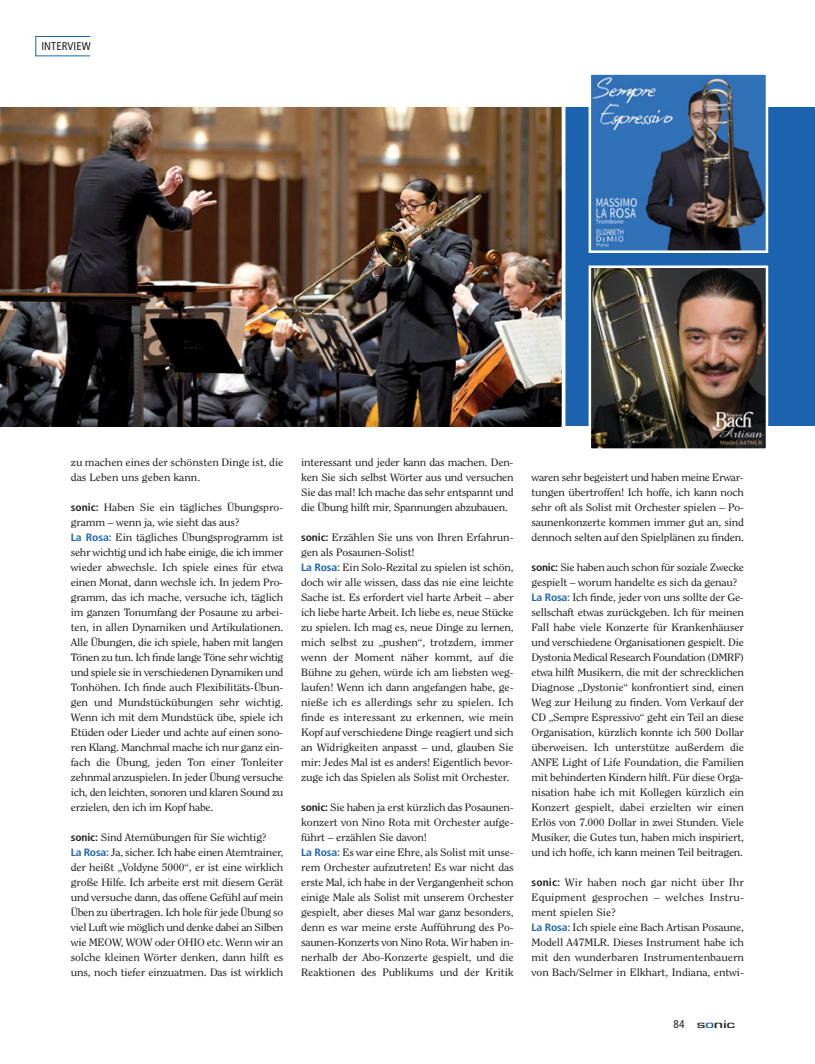
<style>
.page{position:relative;width:815px;height:1064px;background:#fff}
.page>*{position:absolute;margin:0;border:0;box-sizing:border-box;transform-origin:0 0}
.t1{font:condensed 11.25px "Frutiger LT Std";letter-spacing:.01em;color:#231f20}
.t2{font:500 11.25px "Eurostile T";letter-spacing:-.02em;color:#231f20;scale:1.6 1}
.t3{font:10.62px/15px "Clearface Std";letter-spacing:-.015em;color:#231f20;scale:1.1 1}
.s1{font-family:"Frutiger LT Std";font-weight:700;font-stretch:condensed}
.s2{font-family:"Frutiger LT Std";font-weight:700;font-stretch:condensed;color:#1c63af}
.s3{font-family:"Frutiger LT Std";font-weight:400;font-stretch:condensed}
.s4{color:#1c63af}
</style>
<div class="page">
<div style="left:530px;top:107px;width:285px;height:319px;background:#1c63af"></div>
<div style="left:35px;top:36px;width:56px;height:20px;border:1px solid #1c63af"></div>
<img style="left:0;top:107px;width:562px;height:319px">
<img style="left:592px;top:75px;width:173px;height:175px">
<div style="left:589px;top:72px;width:179px;height:181px;border:2px solid #fff"></div>
<img style="left:592px;top:268px;width:173px;height:180px">
<div style="left:589px;top:265px;width:179px;height:186px;border:2px solid #fff"></div>
<hr style="left:562px;top:91px;width:3px;height:351px;background:#fff">
<p class="t1" style="left:41px;top:39px;width:51px">INTERVIEW</p>
<p class="t3" style="left:71px;top:455px;width:195px">zu machen eines der schönsten Dinge ist, die das Leben uns geben kann.</p>
<p class="t3" style="left:71px;top:500px;width:195px"><span class="s1">sonic:</span> Haben Sie ein tägliches Übungspro&shy;gramm – wenn ja, wie sieht das aus?<br><span class="s2">La Rosa:</span> Ein tägliches Übungsprogramm ist sehr wichtig und ich habe einige, die ich immer wieder abwechsle. Ich spiele eines für etwa einen Monat, dann wechsle ich. In jedem Pro&shy;gramm, das ich mache, versuche ich, täglich im ganzen Tonumfang der Posaune zu arbei&shy;ten, in allen Dynamiken und Artikulationen.<br>Alle Übungen, die ich spiele, haben mit langen Tönen zu tun. Ich finde lange Töne sehr wichtig und spiele sie in verschiedenen Dynamiken und Tonhöhen. Ich finde auch Flexibilitäts-Übun&shy;gen und Mundstückübungen sehr wichtig.<br>Wenn ich mit dem Mundstück übe, spiele ich Etüden oder Lieder und achte auf einen sono&shy;ren Klang. Manchmal mache ich nur ganz ein&shy;fach die Übung, jeden Ton einer Tonleiter zehnmal anzuspielen. In jeder Übung versuche ich, den leichten, sonoren und klaren Sound zu erzielen, den ich im Kopf habe.</p>
<p class="t3" style="left:71px;top:830px;width:195px"><span class="s1">sonic:</span> Sind Atemübungen für Sie wichtig?<br><span class="s2">La Rosa:</span> Ja, sicher. Ich habe einen Atemtrainer, der heißt „Voldyne 5000“, er ist eine wirklich große Hilfe. Ich arbeite erst mit diesem Gerät und versuche dann, das offene Gefühl auf mein Üben zu übertragen. Ich hole für jede Übung so viel Luft wie möglich und denke dabei an Silben wie MEOW, WOW oder OHIO etc. Wenn wir an solche kleinen Wörter denken, dann hilft es uns, noch tiefer einzuatmen. Das ist wirklich</p>
<p class="t3" style="left:301px;top:455px;width:195px;text-align:justify">interessant und jeder kann das machen. Den&shy;ken Sie sich selbst Wörter aus und versuchen Sie das mal! Ich mache das sehr entspannt und die Übung hilft mir, Spannungen abzubauen.</p>
<p class="t3" style="left:301px;top:530px;width:195px"><span class="s1">sonic:</span> Erzählen Sie uns von Ihren Erfahrun&shy;gen als Posaunen-Solist!<br><span class="s2">La Rosa:</span> Ein Solo-Rezital zu spielen ist schön, doch wir alle wissen, dass das nie eine leichte Sache ist. Es erfordert viel harte Arbeit – aber ich liebe harte Arbeit. Ich liebe es, neue Stücke zu spielen. Ich mag es, neue Dinge zu lernen, mich selbst zu „pushen“, trotzdem, immer wenn der Moment näher kommt, auf die Bühne zu gehen, würde ich am liebsten weg&shy;laufen! Wenn ich dann angefangen habe, ge&shy;nieße ich es allerdings sehr zu spielen. Ich finde es interessant zu erkennen, wie mein Kopf auf verschiedene Dinge reagiert und sich an Widrigkeiten anpasst – und, glauben Sie mir: Jedes Mal ist es anders! Eigentlich bevor&shy;zuge ich das Spielen als Solist mit Orchester.</p>
<p class="t3" style="left:301px;top:800px;width:195px"><span class="s1">sonic:</span> Sie haben ja erst kürzlich das Posaunen&shy;konzert von Nino Rota mit Orchester aufge&shy;führt – erzählen Sie davon!<br><span class="s2">La Rosa:</span> Es war eine Ehre, als Solist mit unse&shy;rem Orchester aufzutreten! Es war nicht das erste Mal, ich habe in der Vergangenheit schon einige Male als Solist mit unserem Orchester gespielt, aber dieses Mal war ganz besonders, denn es war meine erste Aufführung des Po&shy;saunen-Konzerts von Nino Rota. Wir haben in&shy;nerhalb der Abo-Konzerte gespielt, und die Reaktionen des Publikums und der Kritik</p>
<p class="t3" style="left:532px;top:470px;width:195px;text-align:justify">waren sehr begeistert und haben meine Erwar&shy;tungen übertroffen! Ich hoffe, ich kann noch sehr oft als Solist mit Orchester spielen – Po&shy;saunenkonzerte kommen immer gut an, sind dennoch selten auf den Spielplänen zu finden.</p>
<p class="t3" style="left:531px;top:560px;width:195px"><span class="s1">sonic:</span> Sie haben auch schon für soziale Zwecke gespielt – worum handelte es sich da genau?<br><span class="s2">La Rosa:</span> Ich finde, jeder von uns sollte der Ge&shy;sellschaft etwas zurückgeben. Ich für meinen Fall habe viele Konzerte für Krankenhäuser und verschiedene Organisationen gespielt. Die Dystonia Medical Research Foundation (DMRF) etwa hilft Musikern, die mit der schrecklichen Diagnose „Dystonie“ konfrontiert sind, einen Weg zur Heilung zu finden. Vom Verkauf der CD „Sempre Espressivo“ geht ein Teil an diese Organisation, kürzlich konnte ich 500 Dollar überweisen. Ich unterstütze außerdem die ANFE Light of Life Foundation, die Familien mit behinderten Kindern hilft. Für diese Orga&shy;nisation habe ich mit Kollegen kürzlich ein Konzert gespielt, dabei erzielten wir einen Erlös von 7.000 Dollar in zwei Stunden. Viele Musiker, die Gutes tun, haben mich inspiriert, und ich hoffe, ich kann meinen Teil beitragen.</p>
<p class="t3" style="left:531px;top:875px;width:195px"><span class="s1">sonic:</span> Wir haben noch gar nicht über Ihr Equipment gesprochen – welches Instru&shy;ment spielen Sie?<br><span class="s2">La Rosa:</span> Ich spiele eine Bach Artisan Posaune, Modell A47MLR. Dieses Instrument habe ich mit den wunderbaren Instrumentenbauern von Bach/Selmer in Elkhart, Indiana, entwi-</p>
<p class="t2" style="left:674px;top:1018px;width:40px"><span class="s3">84</span> s<span class="s4">o</span>nic</p>
</div>
